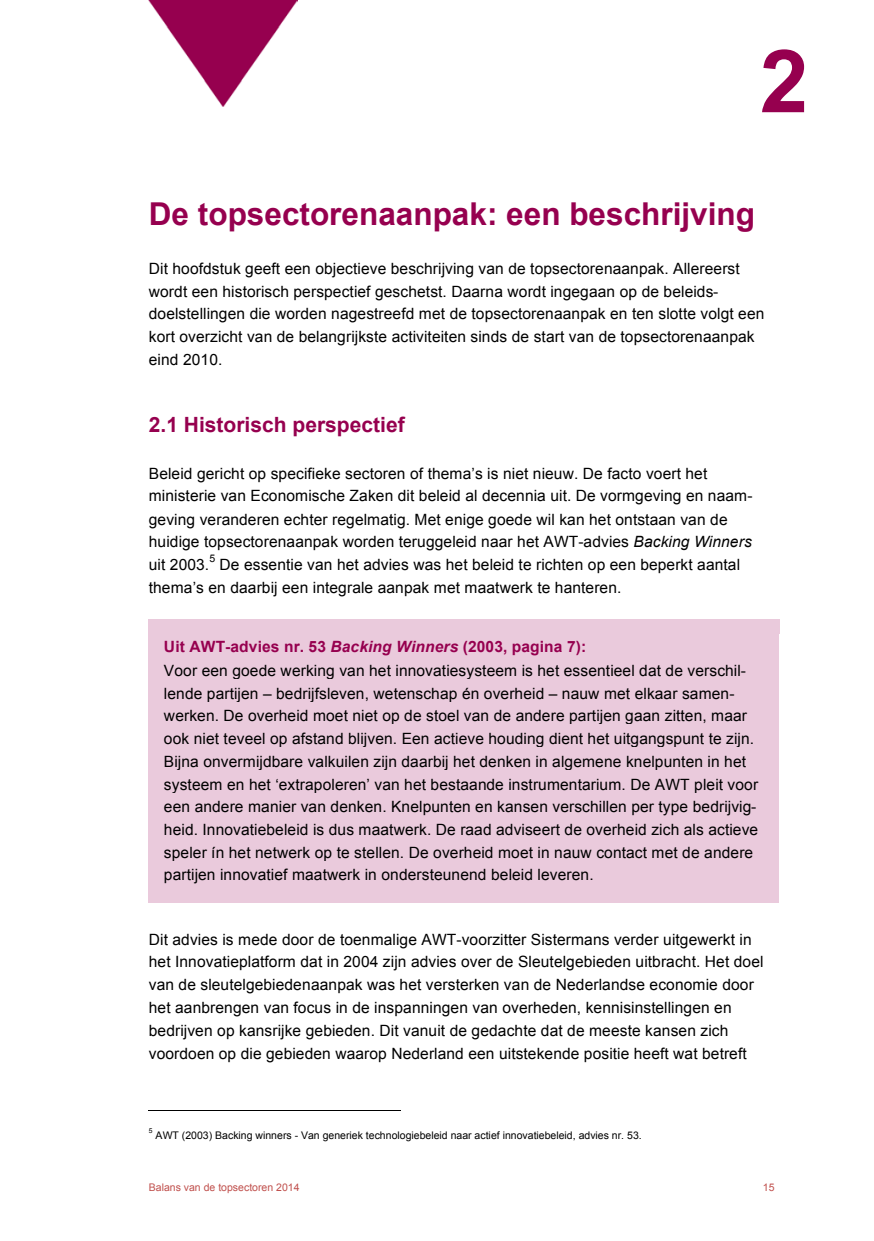
<style>
.page{position:relative;width:874px;height:1241px;background:#fff}
.page>*{position:absolute;margin:0;border:0;box-sizing:border-box;transform-origin:0 0}
.t1{font:700 87.33px "Arial";color:#96004f}
.t2{font:700 31.5px "Arial";color:#96004f}
.t3{font:700 21px "Arial";color:#96004f}
.t4{font:15.58px/22.8px "Arial";letter-spacing:.01em;color:#000}
.t5{font:10.5px "Arial";color:#000}
.t6{font:10.5px "Arial";color:#c0504d}
.t7{font:6.65px "Arial";color:#000}
.s1{font-style:italic}
.s2{font-weight:700;color:#96004f}
.s3{font-weight:700;font-style:italic;color:#96004f}
</style>
<div class="page">
<img style="left:149px;top:0;width:148px;height:106px">
<hr style="left:149px;top:1109px;width:252px;height:1px;background:#000">
<div style="left:149px;top:619px;width:629px;height:283px;background:#eacadc"></div>
<div style="left:149px;top:618px;width:630px;height:15px;background:#eacadc"></div>
<h1 class="t1" style="left:759px;top:23px;width:50px">2</h1>
<h2 class="t2" style="left:149px;top:193px;width:607px">De topsectorenaanpak: een beschrijving</h2>
<p class="t4" style="left:149px;top:257px;width:616px">Dit hoofdstuk geeft een objectieve beschrijving van de topsectorenaanpak. Allereerst wordt een historisch perspectief geschetst. Daarna wordt ingegaan op de beleids&shy;doelstellingen die worden nagestreefd met de topsectorenaanpak en ten slotte volgt een kort overzicht van de belangrijkste activiteiten sinds de start van de topsectorenaanpak eind 2010.</p>
<h3 class="t3" style="left:149px;top:411px;width:257px">2.1 Historisch perspectief</h3>
<p class="t4" style="left:149px;top:462px;width:605px">Beleid gericht op specifieke sectoren of thema’s is niet nieuw. De facto voert het ministerie van Economische Zaken dit beleid al decennia uit. De vormgeving en naam&shy;geving veranderen echter regelmatig. Met enige goede wil kan het ontstaan van de huidige topsectorenaanpak worden teruggeleid naar het AWT-advies <span class="s1">Backing Winners </span>uit 2003.</p>
<p class="t5" style="left:209px;top:551px;width:7px">5</p>
<p class="t4" style="left:149px;top:553px;width:592px;text-indent:71px">De essentie van het advies was het beleid te richten op een beperkt aantal thema’s en daarbij een integrale aanpak met maatwerk te hanteren.</p>
<p class="t4" style="left:164px;top:635px;width:595px"><span class="s2">Uit AWT-advies nr. 53</span> <span class="s3">Backing Winners</span> <span class="s2">(2003, pagina 7):<br></span>Voor een goede werking van het innovatiesysteem is het essentieel dat de verschil&shy;lende partijen – bedrijfsleven, wetenschap én overheid – nauw met elkaar samen&shy;werken. De overheid moet niet op de stoel van de andere partijen gaan zitten, maar ook niet teveel op afstand blijven. Een actieve houding dient het uitgangspunt te zijn.<br>Bijna onvermijdbare valkuilen zijn daarbij het denken in algemene knelpunten in het systeem en het ‘extrapoleren’ van het bestaande instrumentarium. De AWT pleit voor een andere manier van denken. Knelpunten en kansen verschillen per type bedrijvig&shy;heid. Innovatiebeleid is dus maatwerk. De raad adviseert de overheid zich als actieve speler ín het netwerk op te stellen. De overheid moet in nauw contact met de andere partijen innovatief maatwerk in ondersteunend beleid leveren.</p>
<p class="t4" style="left:149px;top:927px;width:616px">Dit advies is mede door de toenmalige AWT-voorzitter Sistermans verder uitgewerkt in het Innovatieplatform dat in 2004 zijn advies over de Sleutelgebieden uitbracht. Het doel van de sleutelgebiedenaanpak was het versterken van de Nederlandse economie door het aanbrengen van focus in de inspanningen van overheden, kennisinstellingen en bedrijven op kansrijke gebieden. Dit vanuit de gedachte dat de meeste kansen zich voordoen op die gebieden waarop Nederland een uitstekende positie heeft wat betreft</p>
<p class="t7" style="left:149px;top:1126px;width:5px">5</p>
<p class="t5" style="left:155px;top:1127px;width:487px">AWT (2003) Backing winners - Van generiek technologiebeleid naar actief innovatiebeleid, advies nr. 53.</p>
<p class="t6" style="left:149px;top:1180px;width:152px">Balans van de topsectoren 2014</p>
<p class="t6" style="left:762px;top:1180px;width:13px">15</p>
</div>
